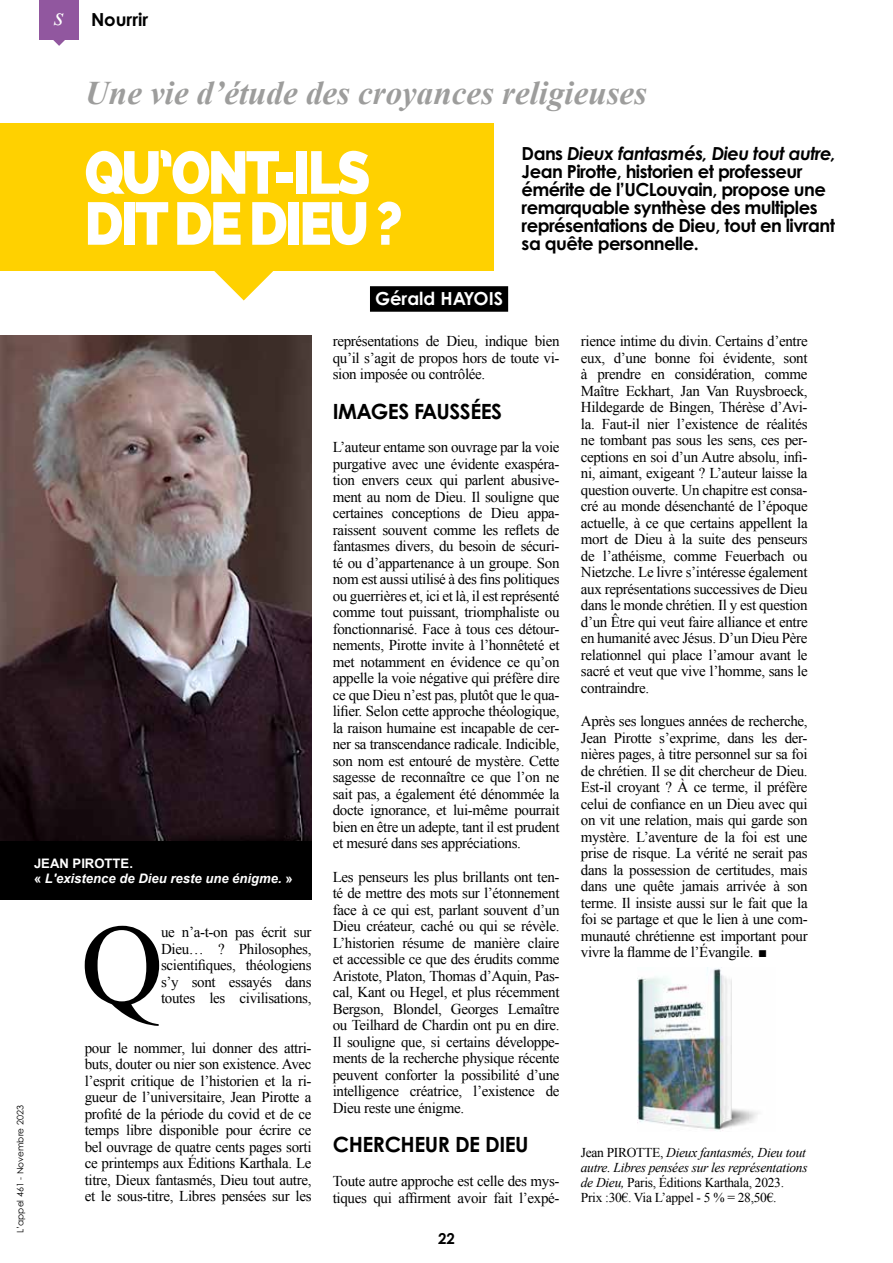
<style>
.page{position:relative;width:893px;height:1263px;background:#fff}
.page>*{position:absolute;margin:0;border:0;box-sizing:border-box;transform-origin:0 0}
.t1{font:114.75px "Times New Roman";color:#000}
.t2{font:800 60px/51px "Raleway";letter-spacing:-.05em;color:#fff;scale:.9 1}
.t3{font:italic 700 33px "Times New Roman";color:#9d9d9c}
.t4{font:700 21px "Century Gothic Pro";letter-spacing:-.02em;color:#000}
.t5{font:700 18px/18px "Century Gothic Pro";letter-spacing:-.03em;color:#000}
.t6{font:700 18px "Century Gothic Pro";color:#fff}
.t7{font:700 18px "Century Gothic Pro";color:#000}
.t8{font:15px/16.5px "Times New Roman";letter-spacing:-.02em;color:#000;text-align:justify}
.t9{font:700 15px "Century Gothic Pro";color:#000}
.t10{font:13.5px/15px "Times New Roman";letter-spacing:-.02em;color:#000}
.t11{font:italic 700 13.05px/14.5px "Arial";color:#fff}
.t12{font:9px "Century Gothic Pro";color:#000}
.s1{font-family:"Times New Roman";font-weight:400;font-style:italic;font-size:26.1px;color:#fff}
.s2{font-style:italic}
.s3{font-style:normal}
</style>
<div class="page">
<div style="left:39px;top:0;width:40px;height:39px;background:#91579f"></div>
<svg style="left:53px;top:39px;width:13px;height:7px"></svg>
<svg style="left:214px;top:270px;width:60px;height:30px"></svg>
<div style="left:0;top:123px;width:494px;height:147px;background:#ffd100"></div>
<div style="left:370px;top:286px;width:138px;height:26px;background:#000"></div>
<img style="left:0;top:336px;width:311px;height:505px">
<img style="left:638px;top:968px;width:120px;height:163px">
<div style="left:0;top:841px;width:311px;height:58px;background:#000"></div>
<p class="t7" style="left:54px;top:8px;width:96px"><span class="s1">s</span> Nourrir</p>
<h3 class="t3" style="left:85px;top:74px;width:563px">Une vie d’étude des croyances religieuses</h3>
<h2 class="t2" style="left:85px;top:147px;width:355px">QU’ONT-ILS<br>DIT DE DIEU ?</h2>
<p class="t5" style="left:522px;top:144px;width:316px">Dans <span class="s2">Dieux fantasmés, Dieu tout autre, </span>Jean Pirotte, historien et professeur émérite de l’UCLouvain, propose une remarquable synthèse des multiples représentations de Dieu, tout en livrant sa quête personnelle.</p>
<p class="t11" style="left:34px;top:856px;width:260px"><span class="s3">JEAN PIROTTE.<br>«</span> L'existence de Dieu reste une énigme. <span class="s3">»</span></p>
<p class="t12" style="left:15px;top:1233px;width:129px;rotate:-90deg">L’appel 461 - Novembre 2023</p>
<h1 class="t1" style="left:81px;top:901px;width:84px">Q</h1>
<p class="t8" style="left:161px;top:924px;width:152px">ue n’a-t-on pas écrit sur Dieu… ? Philosophes, scientifiques, théologiens s’y sont essayés dans toutes les civilisations,</p>
<p class="t8" style="left:85px;top:1040px;width:228px">pour le nommer, lui donner des attri&shy;buts, douter ou nier son existence. Avec l’esprit critique de l’historien et la ri&shy;gueur de l’universitaire, Jean Pirotte a profité de la période du covid et de ce temps libre disponible pour écrire ce bel ouvrage de quatre cents pages sorti ce printemps aux Éditions Karthala. Le titre, Dieux fantasmés, Dieu tout autre, et le sous-titre, Libres pensées sur les</p>
<p class="t6" style="left:375px;top:287px;width:130px">Gérald HAYOIS</p>
<p class="t8" style="left:333px;top:333px;width:228px">représentations de Dieu, indique bien qu’il s’agit de propos hors de toute vi&shy;sion imposée ou contrôlée.</p>
<h3 class="t4" style="left:333px;top:398px;width:171px">IMAGES FAUSSÉES</h3>
<p class="t8" style="left:333px;top:439px;width:228px">L’auteur entame son ouvrage par la voie purgative avec une évidente exaspéra&shy;tion envers ceux qui parlent abusive&shy;ment au nom de Dieu. Il souligne que certaines conceptions de Dieu appa&shy;raissent souvent comme les reflets de fantasmes divers, du besoin de sécuri&shy;té ou d’appartenance à un groupe. Son nom est aussi utilisé à des fins politiques ou guerrières et, ici et là, il est représenté comme tout puissant, triomphaliste ou fonctionnarisé. Face à tous ces détour&shy;nements, Pirotte invite à l’honnêteté et met notamment en évidence ce qu’on appelle la voie négative qui préfère dire ce que Dieu n’est pas, plutôt que le qua&shy;lifier. Selon cette approche théologique, la raison humaine est incapable de cer&shy;ner sa transcendance radicale. Indicible, son nom est entouré de mystère. Cette sagesse de reconnaître ce que l’on ne sait pas, a également été dénommée la docte ignorance, et lui-même pourrait bien en être un adepte, tant il est prudent et mesuré dans ses appréciations.</p>
<p class="t8" style="left:333px;top:869px;width:228px">Les penseurs les plus brillants ont ten&shy;té de mettre des mots sur l’étonnement face à ce qui est, parlant souvent d’un Dieu créateur, caché ou qui se révèle.<br>L’historien résume de manière claire et accessible ce que des érudits comme Aristote, Platon, Thomas d’Aquin, Pas&shy;cal, Kant ou Hegel, et plus récemment Bergson, Blondel, Georges Lemaître ou Teilhard de Chardin ont pu en dire.<br>Il souligne que, si certains développe&shy;ments de la recherche physique récente peuvent conforter la possibilité d’une intelligence créatrice, l’existence de Dieu reste une énigme.</p>
<h3 class="t4" style="left:333px;top:1132px;width:197px">CHERCHEUR DE DIEU</h3>
<p class="t8" style="left:333px;top:1173px;width:228px">Toute autre approche est celle des mys&shy;tiques qui affirment avoir fait l’expé-</p>
<p class="t9" style="left:438px;top:1229px;width:18px">22</p>
<p class="t8" style="left:581px;top:333px;width:228px">rience intime du divin. Certains d’entre eux, d’une bonne foi évidente, sont à prendre en considération, comme Maître Eckhart, Jan Van Ruysbroeck, Hildegarde de Bingen, Thérèse d’Avi&shy;la. Faut-il nier l’existence de réalités ne tombant pas sous les sens, ces per&shy;ceptions en soi d’un Autre absolu, infi&shy;ni, aimant, exigeant ? L’auteur laisse la question ouverte. Un chapitre est consa&shy;cré au monde désenchanté de l’époque actuelle, à ce que certains appellent la mort de Dieu à la suite des penseurs de l’athéisme, comme Feuerbach ou Nietzche. Le livre s’intéresse également aux représentations successives de Dieu dans le monde chrétien. Il y est question d’un Être qui veut faire alliance et entre en humanité avec Jésus. D’un Dieu Père relationnel qui place l’amour avant le sacré et veut que vive l’homme, sans le contraindre.</p>
<p class="t8" style="left:581px;top:713px;width:228px">Après ses longues années de recherche, Jean Pirotte s’exprime, dans les der&shy;nières pages, à titre personnel sur sa foi de chrétien. Il se dit chercheur de Dieu.<br>Est-il croyant ? À ce terme, il préfère celui de confiance en un Dieu avec qui on vit une relation, mais qui garde son mystère. L’aventure de la foi est une prise de risque. La vérité ne serait pas dans la possession de certitudes, mais dans une quête jamais arrivée à son terme. Il insiste aussi sur le fait que la foi se partage et que le lien à une com&shy;munauté chrétienne est important pour vivre la flamme de l’Évangile. ■</p>
<p class="t10" style="left:581px;top:1145px;width:228px">Jean PIROTTE, <span class="s2">Dieux fantasmés, Dieu tout autre. Libres pensées sur les représentations de Dieu,</span> Paris, Éditions Karthala, 2023.<br>Prix :30€. Via L’appel - 5 % = 28,50€.</p>
</div>
